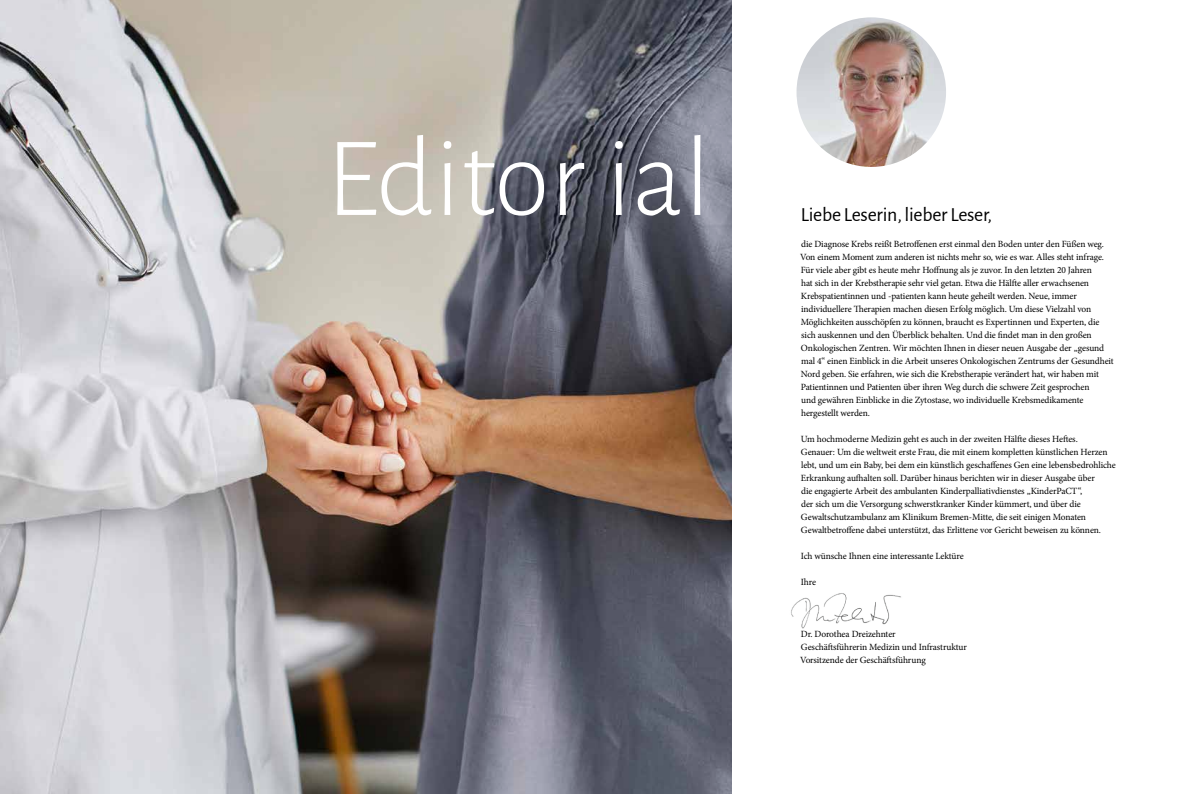
<style>
.page{position:relative;width:1191px;height:794px;background:#fff}
.page>*{position:absolute;margin:0;border:0;box-sizing:border-box;transform-origin:0 0}
.t1{font:300 114px "Alegreya Sans";color:#fff}
.t2{font:20px "Alegreya Sans";letter-spacing:-.01em;color:#000}
.t3{font:9.5px/13px "Minion Pro";letter-spacing:-.01em;color:#000}
</style>
<div class="page">
<img style="left:0;top:0;width:731px;height:794px">
<img style="left:796px;top:17px;width:150px;height:150px;border-radius:75px">
<img style="left:791px;top:593px;width:110px;height:36px">
<h1 class="t1" style="left:326px;top:105px;width:387px">Editor ial</h1>
<h2 class="t2" style="left:800px;top:201px;width:193px">Liebe Leserin, lieber Leser,</h2>
<p class="t3" style="left:800px;top:238px;width:315px">die Diagnose Krebs reißt Betroffenen erst einmal den Boden unter den Füßen weg.<br>Von einem Moment zum anderen ist nichts mehr so, wie es war. Alles steht infrage.<br>Für viele aber gibt es heute mehr Hoffnung als je zuvor. In den letzten 20 Jahren<br>hat sich in der Krebstherapie sehr viel getan. Etwa die Hälfte aller erwachsenen Krebspatientinnen und -patienten kann heute geheilt werden. Neue, immer individuellere Therapien machen diesen Erfolg möglich. Um diese Vielzahl von Möglichkeiten ausschöpfen zu können, braucht es Expertinnen und Experten, die sich auskennen und den Überblick behalten. Und die findet man in den großen Onkologischen Zentren. Wir möchten Ihnen in dieser neuen Ausgabe der „gesund mal 4“ einen Einblick in die Arbeit unseres Onkologischen Zentrums der Gesundheit Nord geben. Sie erfahren, wie sich die Krebstherapie verändert hat, wir haben mit Patientinnen und Patienten über ihren Weg durch die schwere Zeit gesprochen<br>und gewähren Einblicke in die Zytostase, wo individuelle Krebsmedikamente hergestellt werden.</p>
<p class="t3" style="left:800px;top:433px;width:317px">Um hochmoderne Medizin geht es auch in der zweiten Hälfte dieses Heftes.<br>Genauer: Um die weltweit erste Frau, die mit einem kompletten künstlichen Herzen lebt, und um ein Baby, bei dem ein künstlich geschaffenes Gen eine lebensbedrohliche Erkrankung aufhalten soll. Darüber hinaus berichten wir in dieser Ausgabe über<br>die engagierte Arbeit des ambulanten Kinderpalliativdienstes „KinderPaCT“,<br>der sich um die Versorgung schwerstkranker Kinder kümmert, und über die Gewaltschutzambulanz am Klinikum Bremen-Mitte, die seit einigen Monaten Gewaltbetroffene dabei unterstützt, das Erlittene vor Gericht beweisen zu können.</p>
<p class="t3" style="left:801px;top:549px;width:164px">Ich wünsche Ihnen eine interessante Lektüre</p>
<p class="t3" style="left:801px;top:575px;width:17px">Ihre</p>
<p class="t3" style="left:800px;top:627px;width:168px">Dr. Dorothea Dreizehnter<br>Geschäftsführerin Medizin und Infrastruktur<br>Vorsitzende der Geschäftsführung</p>
</div>
